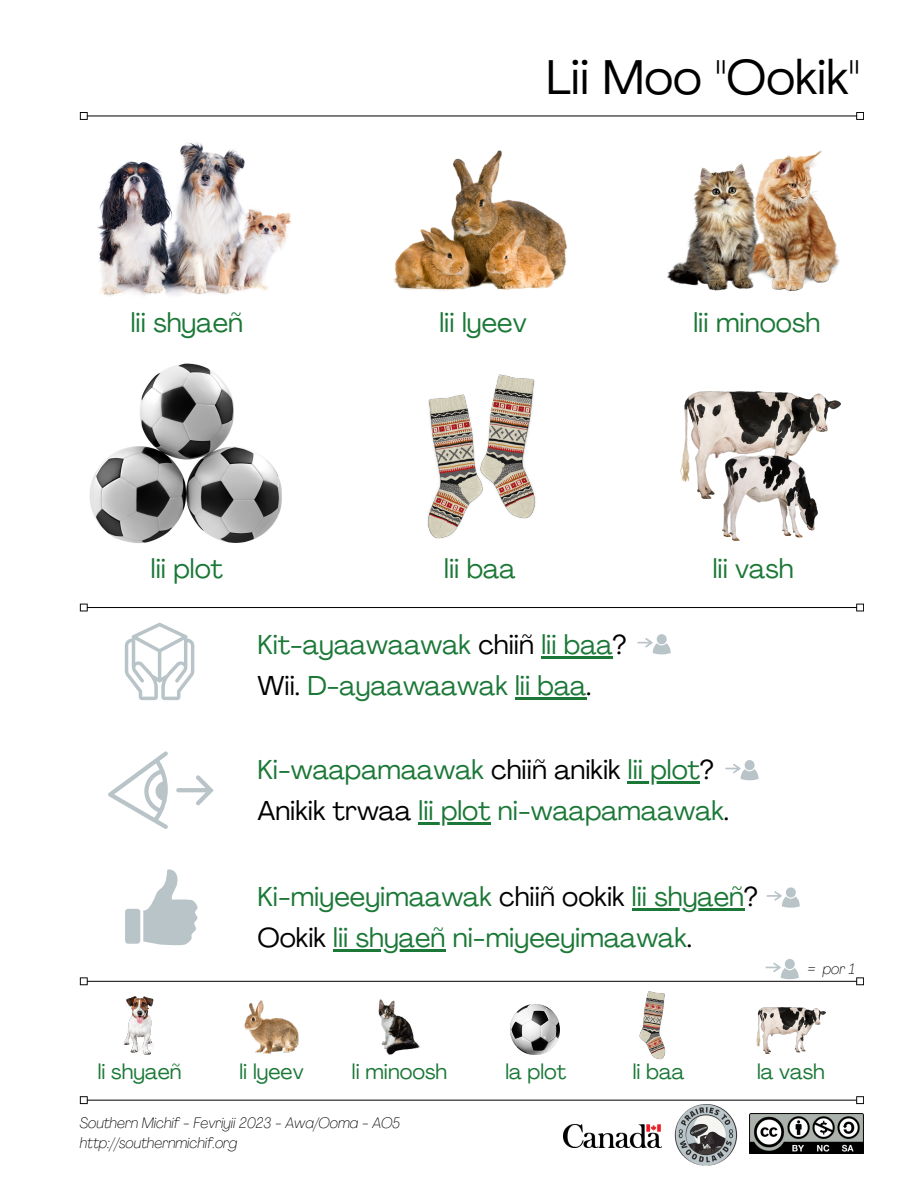
<style>
.page{position:relative;width:918px;height:1188px;background:#fff}
.page>*{position:absolute;margin:0;border:0;box-sizing:border-box;transform-origin:0 0}
.t1{font:48px "Agrandir";color:#000}
.t2{font:27px/40.5px "Agrandir";color:#1b7837}
.t3{font:21.15px "Agrandir";color:#1b7837}
.t4{font:italic 100 15px/20.2px "Agrandir";color:#000}
.s1{color:#000}
</style>
<div class="page">
<svg style="left:80px;top:1096px;width:784px;height:8px"></svg>
<img style="left:674px;top:1103px;width:63px;height:63px">
<img style="left:750px;top:1114px;width:114px;height:39px">
<img style="left:564px;top:1124px;width:97px;height:24px">
<svg style="left:80px;top:112px;width:784px;height:8px"></svg>
<svg style="left:80px;top:604px;width:784px;height:7px"></svg>
<img style="left:89px;top:363px;width:193px;height:180px">
<img style="left:483px;top:375px;width:53px;height:144px">
<img style="left:427px;top:394px;width:56px;height:145px">
<img style="left:680px;top:391px;width:161px;height:107px">
<img style="left:723px;top:456px;width:94px;height:84px">
<img style="left:97px;top:142px;width:195px;height:154px">
<img style="left:393px;top:151px;width:174px;height:140px">
<img style="left:761px;top:151px;width:79px;height:140px">
<img style="left:667px;top:163px;width:94px;height:128px">
<svg style="left:143px;top:869px;width:55px;height:77px"></svg>
<div style="left:125px;top:909px;width:15px;height:35px;background:#b8c4c8;border-radius:3px"></div>
<svg style="left:108px;top:752px;width:106px;height:77px"></svg>
<svg style="left:125px;top:623px;width:69px;height:77px"></svg>
<svg style="left:638px;top:634px;width:33px;height:20px"></svg>
<svg style="left:725px;top:760px;width:34px;height:20px"></svg>
<svg style="left:767px;top:887px;width:33px;height:21px"></svg>
<hr style="left:628px;top:782px;width:72px;height:2px;background:#1b7837">
<hr style="left:419px;top:822px;width:72px;height:2px;background:#1b7837">
<hr style="left:541px;top:656px;width:72px;height:3px;background:#1b7837">
<hr style="left:515px;top:697px;width:71px;height:2px;background:#1b7837">
<hr style="left:632px;top:909px;width:112px;height:2px;background:#1b7837">
<hr style="left:333px;top:949px;width:113px;height:2px;background:#1b7837">
<svg style="left:80px;top:959px;width:784px;height:26px"></svg>
<img style="left:123px;top:997px;width:31px;height:57px">
<img style="left:244px;top:1001px;width:55px;height:53px">
<img style="left:510px;top:1005px;width:50px;height:49px">
<img style="left:639px;top:992px;width:26px;height:67px">
<img style="left:756px;top:1007px;width:70px;height:47px">
<img style="left:378px;top:999px;width:42px;height:55px">
<p class="t2" style="left:131px;top:305px;width:114px">lii shyaeñ</p>
<h1 class="t1" style="left:546px;top:58px;width:315px">Lii Moo "Ookik"</h1>
<p class="t2" style="left:440px;top:305px;width:89px">lii lyeev</p>
<p class="t2" style="left:693px;top:305px;width:128px">lii minoosh</p>
<p class="t2" style="left:151px;top:551px;width:74px">lii plot</p>
<p class="t2" style="left:444px;top:551px;width:73px">lii baa</p>
<p class="t2" style="left:713px;top:551px;width:82px">lii vash</p>
<p class="t2" style="left:257px;top:627px;width:370px">Kit-ayaawaawak <span class="s1">chiiñ</span> lii baa<span class="s1">?<br>Wii.</span> D-ayaawaawak lii baa<span class="s1">.</span></p>
<p class="t2" style="left:257px;top:752px;width:473px">Ki-waapamaawak <span class="s1">chiiñ anikik</span> lii plot<span class="s1">?<br>Anikik trwaa</span> lii plot ni-waapamaawak<span class="s1">.</span></p>
<p class="t2" style="left:257px;top:879px;width:502px">Ki-miyeeyimaawak <span class="s1">chiiñ ookik</span> lii shyaeñ<span class="s1">?<br>Ookik</span> lii shyaeñ ni-miyeeyimaawak<span class="s1">.</span></p>
<p class="t4" style="left:807px;top:960px;width:49px">= por 1</p>
<p class="t3" style="left:98px;top:1063px;width:85px">li shyaeñ</p>
<p class="t3" style="left:239px;top:1063px;width:66px">li lyeev</p>
<p class="t3" style="left:352px;top:1063px;width:97px">li minoosh</p>
<p class="t3" style="left:505px;top:1063px;width:62px">la plot</p>
<p class="t3" style="left:633px;top:1063px;width:53px">li baa</p>
<p class="t3" style="left:757px;top:1063px;width:69px">la vash</p>
<p class="t4" style="left:80px;top:1114px;width:322px">Southern Michif - Fevriyii 2023 - Awa/Ooma - AO5 http://southernmichif.org</p>
</div>
